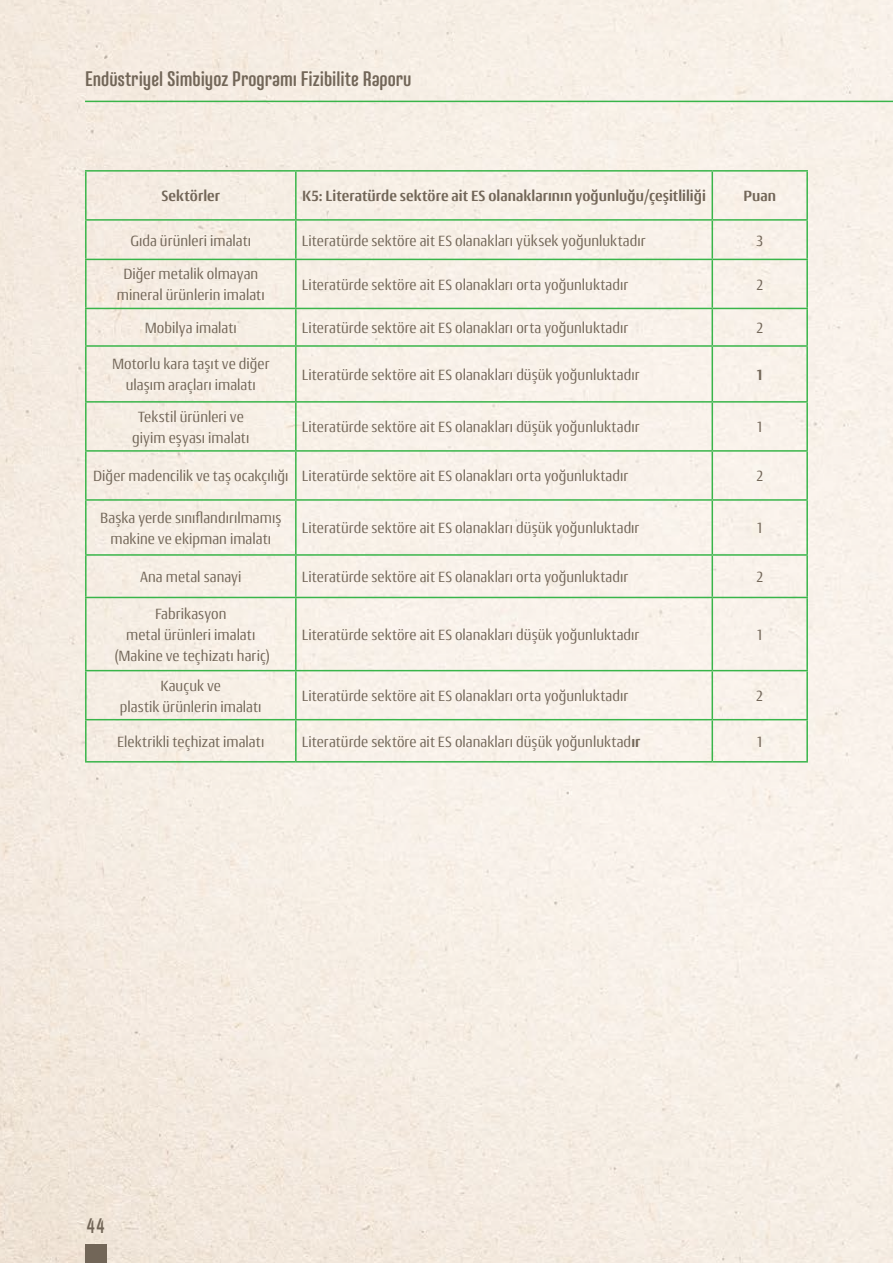
<style>
.page{position:relative;width:893px;height:1263px;background:#fff}
.page>*{position:absolute;margin:0;border:0;box-sizing:border-box;transform-origin:0 0}
.t1{font:600 21px "Nephrite";color:#726658}
.t2{font:condensed 21px "Agency Gothic CT";color:#726658}
.t3{font:15.75px/21px "Conto Narrow";letter-spacing:.005em;color:#726658;text-align:center}
.t4{font:700 15.75px "Conto Narrow";letter-spacing:.005em;color:#726658}
.s1{font-weight:700}
</style>
<div class="page">
<img style="left:0;top:0;width:893px;height:1263px">
<div style="left:85px;top:1244px;width:21px;height:19px;background:#726658"></div>
<hr style="left:85px;top:101px;width:808px;height:1px;background:#39b54a">
<hr style="left:85px;top:170px;width:211px;height:2px;background:#39b54a">
<hr style="left:85px;top:172px;width:2px;height:47px;background:#39b54a">
<hr style="left:296px;top:170px;width:416px;height:2px;background:#39b54a">
<hr style="left:295px;top:172px;width:2px;height:47px;background:#39b54a">
<hr style="left:712px;top:170px;width:96px;height:2px;background:#39b54a">
<hr style="left:711px;top:172px;width:2px;height:47px;background:#39b54a">
<hr style="left:806px;top:172px;width:2px;height:47px;background:#39b54a">
<hr style="left:85px;top:219px;width:211px;height:2px;background:#39b54a">
<hr style="left:85px;top:221px;width:2px;height:38px;background:#39b54a">
<hr style="left:296px;top:219px;width:416px;height:2px;background:#39b54a">
<hr style="left:295px;top:221px;width:2px;height:38px;background:#39b54a">
<hr style="left:712px;top:219px;width:96px;height:2px;background:#39b54a">
<hr style="left:711px;top:221px;width:2px;height:38px;background:#39b54a">
<hr style="left:806px;top:221px;width:2px;height:38px;background:#39b54a">
<hr style="left:85px;top:259px;width:211px;height:1px;background:#39b54a">
<hr style="left:85px;top:260px;width:2px;height:48px;background:#39b54a">
<hr style="left:296px;top:259px;width:416px;height:1px;background:#39b54a">
<hr style="left:295px;top:260px;width:2px;height:48px;background:#39b54a">
<hr style="left:712px;top:259px;width:96px;height:1px;background:#39b54a">
<hr style="left:711px;top:260px;width:2px;height:48px;background:#39b54a">
<hr style="left:806px;top:260px;width:2px;height:48px;background:#39b54a">
<hr style="left:85px;top:308px;width:211px;height:1px;background:#39b54a">
<hr style="left:85px;top:309px;width:2px;height:36px;background:#39b54a">
<hr style="left:296px;top:308px;width:416px;height:1px;background:#39b54a">
<hr style="left:295px;top:309px;width:2px;height:36px;background:#39b54a">
<hr style="left:712px;top:308px;width:96px;height:1px;background:#39b54a">
<hr style="left:711px;top:309px;width:2px;height:36px;background:#39b54a">
<hr style="left:806px;top:309px;width:2px;height:36px;background:#39b54a">
<hr style="left:85px;top:345px;width:211px;height:2px;background:#39b54a">
<hr style="left:85px;top:347px;width:2px;height:54px;background:#39b54a">
<hr style="left:296px;top:345px;width:416px;height:2px;background:#39b54a">
<hr style="left:295px;top:347px;width:2px;height:54px;background:#39b54a">
<hr style="left:712px;top:345px;width:96px;height:2px;background:#39b54a">
<hr style="left:711px;top:347px;width:2px;height:54px;background:#39b54a">
<hr style="left:806px;top:347px;width:2px;height:54px;background:#39b54a">
<hr style="left:85px;top:401px;width:211px;height:2px;background:#39b54a">
<hr style="left:85px;top:403px;width:2px;height:47px;background:#39b54a">
<hr style="left:296px;top:401px;width:416px;height:2px;background:#39b54a">
<hr style="left:295px;top:403px;width:2px;height:47px;background:#39b54a">
<hr style="left:712px;top:401px;width:96px;height:2px;background:#39b54a">
<hr style="left:711px;top:403px;width:2px;height:47px;background:#39b54a">
<hr style="left:806px;top:403px;width:2px;height:47px;background:#39b54a">
<hr style="left:85px;top:450px;width:211px;height:2px;background:#39b54a">
<hr style="left:85px;top:452px;width:2px;height:47px;background:#39b54a">
<hr style="left:296px;top:450px;width:416px;height:2px;background:#39b54a">
<hr style="left:295px;top:452px;width:2px;height:47px;background:#39b54a">
<hr style="left:712px;top:450px;width:96px;height:2px;background:#39b54a">
<hr style="left:711px;top:452px;width:2px;height:47px;background:#39b54a">
<hr style="left:806px;top:452px;width:2px;height:47px;background:#39b54a">
<hr style="left:85px;top:499px;width:211px;height:2px;background:#39b54a">
<hr style="left:85px;top:501px;width:2px;height:53px;background:#39b54a">
<hr style="left:296px;top:499px;width:416px;height:2px;background:#39b54a">
<hr style="left:295px;top:501px;width:2px;height:53px;background:#39b54a">
<hr style="left:712px;top:499px;width:96px;height:2px;background:#39b54a">
<hr style="left:711px;top:501px;width:2px;height:53px;background:#39b54a">
<hr style="left:806px;top:501px;width:2px;height:53px;background:#39b54a">
<hr style="left:85px;top:554px;width:211px;height:2px;background:#39b54a">
<hr style="left:85px;top:556px;width:2px;height:41px;background:#39b54a">
<hr style="left:296px;top:554px;width:416px;height:2px;background:#39b54a">
<hr style="left:295px;top:556px;width:2px;height:41px;background:#39b54a">
<hr style="left:712px;top:554px;width:96px;height:2px;background:#39b54a">
<hr style="left:711px;top:556px;width:2px;height:41px;background:#39b54a">
<hr style="left:806px;top:556px;width:2px;height:41px;background:#39b54a">
<hr style="left:85px;top:597px;width:211px;height:1px;background:#39b54a">
<hr style="left:85px;top:598px;width:2px;height:72px;background:#39b54a">
<hr style="left:296px;top:597px;width:416px;height:1px;background:#39b54a">
<hr style="left:295px;top:598px;width:2px;height:72px;background:#39b54a">
<hr style="left:712px;top:597px;width:96px;height:1px;background:#39b54a">
<hr style="left:711px;top:598px;width:2px;height:72px;background:#39b54a">
<hr style="left:806px;top:598px;width:2px;height:72px;background:#39b54a">
<hr style="left:85px;top:670px;width:211px;height:1px;background:#39b54a">
<hr style="left:85px;top:671px;width:2px;height:48px;background:#39b54a">
<hr style="left:296px;top:670px;width:416px;height:1px;background:#39b54a">
<hr style="left:295px;top:671px;width:2px;height:48px;background:#39b54a">
<hr style="left:712px;top:670px;width:96px;height:1px;background:#39b54a">
<hr style="left:711px;top:671px;width:2px;height:48px;background:#39b54a">
<hr style="left:806px;top:671px;width:2px;height:48px;background:#39b54a">
<hr style="left:85px;top:719px;width:211px;height:1px;background:#39b54a">
<hr style="left:85px;top:720px;width:2px;height:41px;background:#39b54a">
<hr style="left:296px;top:719px;width:416px;height:1px;background:#39b54a">
<hr style="left:295px;top:720px;width:2px;height:41px;background:#39b54a">
<hr style="left:712px;top:719px;width:96px;height:1px;background:#39b54a">
<hr style="left:711px;top:720px;width:2px;height:41px;background:#39b54a">
<hr style="left:806px;top:720px;width:2px;height:41px;background:#39b54a">
<hr style="left:85px;top:761px;width:211px;height:1px;background:#39b54a">
<hr style="left:296px;top:761px;width:416px;height:1px;background:#39b54a">
<hr style="left:712px;top:761px;width:96px;height:1px;background:#39b54a">
<h1 class="t1" style="left:85px;top:67px;width:328px">Endüstriyel Simbiyoz Programı Fizibilite Raporu</h1>
<p class="t4" style="left:162px;top:186px;width:60px">Sektörler</p>
<p class="t4" style="left:302px;top:186px;width:405px">K5: Literatürde sektöre ait ES olanaklarının yoğunluğu/çeşitliliği</p>
<p class="t4" style="left:743px;top:186px;width:34px">Puan</p>
<p class="t3" style="left:130px;top:229px;width:122px">Gıda ürünleri imalatı</p>
<p class="t3" style="left:302px;top:229px;width:345px">Literatürde sektöre ait ES olanakları yüksek yoğunluktadır</p>
<p class="t3" style="left:756px;top:229px;width:8px">3</p>
<p class="t3" style="left:117px;top:263px;width:149px">Diğer metalik olmayan mineral ürünlerin imalatı</p>
<p class="t3" style="left:302px;top:274px;width:328px">Literatürde sektöre ait ES olanakları orta yoğunluktadır</p>
<p class="t3" style="left:756px;top:274px;width:8px">2</p>
<p class="t3" style="left:145px;top:317px;width:94px">Mobilya imalatı</p>
<p class="t3" style="left:302px;top:317px;width:328px">Literatürde sektöre ait ES olanakları orta yoğunluktadır</p>
<p class="t3" style="left:756px;top:317px;width:8px">2</p>
<p class="t3" style="left:112px;top:353px;width:159px">Motorlu kara taşıt ve diğer ulaşım araçları imalatı</p>
<p class="t3" style="left:302px;top:364px;width:339px">Literatürde sektöre ait ES olanakları düşük yoğunluktadır</p>
<p class="t4" style="left:757px;top:364px;width:7px">1</p>
<p class="t3" style="left:132px;top:406px;width:119px">Tekstil ürünleri ve giyim eşyası imalatı</p>
<p class="t3" style="left:302px;top:416px;width:339px">Literatürde sektöre ait ES olanakları düşük yoğunluktadır</p>
<p class="t3" style="left:757px;top:416px;width:6px">1</p>
<p class="t3" style="left:93px;top:465px;width:537px">Diğer madencilik ve taş ocakçılığı Literatürde sektöre ait ES olanakları orta yoğunluktadır</p>
<p class="t3" style="left:756px;top:465px;width:8px">2</p>
<p class="t3" style="left:100px;top:507px;width:183px">Başka yerde sınıflandırılmamış makine ve ekipman imalatı</p>
<p class="t3" style="left:302px;top:517px;width:339px">Literatürde sektöre ait ES olanakları düşük yoğunluktadır</p>
<p class="t3" style="left:757px;top:517px;width:6px">1</p>
<p class="t3" style="left:140px;top:566px;width:103px">Ana metal sanayi</p>
<p class="t3" style="left:302px;top:566px;width:328px">Literatürde sektöre ait ES olanakları orta yoğunluktadır</p>
<p class="t3" style="left:756px;top:566px;width:8px">2</p>
<p class="t3" style="left:115px;top:603px;width:157px">Fabrikasyon<br>metal ürünleri imalatı (Makine ve teçhizatı hariç)</p>
<p class="t3" style="left:302px;top:624px;width:339px">Literatürde sektöre ait ES olanakları düşük yoğunluktadır</p>
<p class="t3" style="left:757px;top:624px;width:6px">1</p>
<p class="t3" style="left:120px;top:674px;width:143px">Kauçuk ve<br>plastik ürünlerin imalatı</p>
<p class="t3" style="left:302px;top:685px;width:328px">Literatürde sektöre ait ES olanakları orta yoğunluktadır</p>
<p class="t3" style="left:756px;top:685px;width:8px">2</p>
<p class="t3" style="left:117px;top:730px;width:149px">Elektrikli teçhizat imalatı</p>
<p class="t3" style="left:302px;top:730px;width:340px">Literatürde sektöre ait ES olanakları düşük yoğunluktad<span class="s1">ır</span></p>
<p class="t3" style="left:757px;top:730px;width:6px">1</p>
<h1 class="t2" style="left:86px;top:1215px;width:20px">44</h1>
</div>
